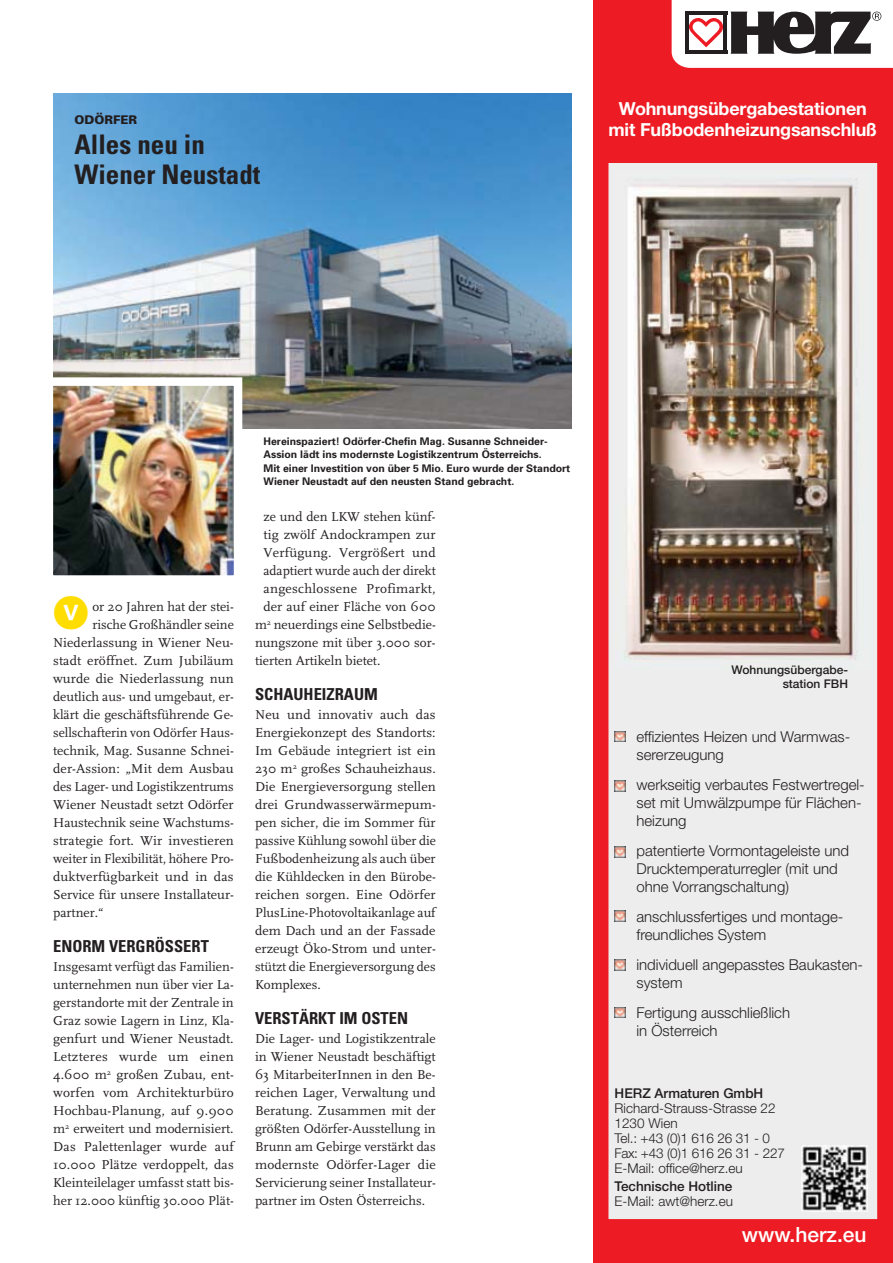
<style>
.page{position:relative;width:893px;height:1263px;background:#fff}
.page>*{position:absolute;margin:0;border:0;box-sizing:border-box;transform-origin:0 0}
.t1{font:35.55px "Whitney Index Black Round Bd";color:#fd0}
.t2{font:700 condensed 27px/30px "Univers";color:#231f20}
.t3{font:500 21px "Helvetica Neue LT Std";color:#fff}
.t4{font:700 18px/21px "Helvetica Neue LT Std";letter-spacing:-.01em;color:#fff;text-align:center}
.t5{font:700 condensed 16.5px "Univers";color:#231f20}
.t6{font:300 15px/18px "Helvetica Neue LT Std";color:#231f20}
.t7{font:13.5px/18px "FF Scala";color:#231f20;text-align:justify}
.t8{font:300 13.5px/15px "Helvetica Neue LT Std";color:#231f20}
.t9{font:500 13.5px "Helvetica Neue LT Std";color:#231f20}
.t10{font:13.5px "FF Scala";letter-spacing:.02em;color:#231f20}
.t11{font:500 12px/14.4px "Helvetica Neue LT Std";color:#231f20;text-align:right}
.t12{font:900 12px "Univers";color:#231f20}
.t13{font:700 10.5px/13.5px "Univers";color:#231f20}
</style>
<div class="page">
<img style="left:53px;top:94px;width:519px;height:334px">
<img style="left:53px;top:373px;width:194px;height:203px">
<svg style="left:593px;top:0;width:300px;height:1243px;background:#ecbfc2"></svg>
<div style="left:597px;top:0;width:296px;height:162px;background:#ed1c24"></div>
<svg style="left:615px;top:731px;width:10px;height:11px"></svg>
<svg style="left:615px;top:846px;width:10px;height:11px"></svg>
<svg style="left:615px;top:780px;width:10px;height:11px"></svg>
<svg style="left:615px;top:960px;width:10px;height:10px"></svg>
<svg style="left:615px;top:1007px;width:10px;height:11px"></svg>
<svg style="left:615px;top:911px;width:10px;height:11px"></svg>
<svg style="left:672px;top:0;width:221px;height:68px;background:#b9b2b3"></svg>
<hr style="left:685px;top:13px;width:3px;height:39px;background:#231f20">
<hr style="left:724px;top:14px;width:3px;height:39px;background:#231f20">
<hr style="left:685px;top:12px;width:42px;height:3px;background:#231f20">
<hr style="left:685px;top:50px;width:42px;height:4px;background:#231f20">
<img style="left:801px;top:1145px;width:66px;height:67px">
<img style="left:616px;top:170px;width:256px;height:500px">
<p class="t12" style="left:74px;top:116px;width:64px">ODÖRFER</p>
<h2 class="t2" style="left:74px;top:133px;width:187px">Alles neu in<br>Wiener Neustadt</h2>
<h3 class="t4" style="left:608px;top:100px;width:270px">Wohnungsübergabestationen mit Fußbodenheizungsanschluß</h3>
<h1 class="t1" style="left:53px;top:596px;width:37px">V</h1>
<p class="t7" style="left:92px;top:599px;width:143px">or 20 Jahren hat der stei-</p>
<p class="t7" style="left:92px;top:617px;width:143px">rische Großhändler seine</p>
<p class="t7" style="left:53px;top:635px;width:182px">Niederlassung in Wiener Neu-</p>
<p class="t7" style="left:53px;top:653px;width:182px">stadt eröffnet. Zum Jubiläum</p>
<p class="t7" style="left:53px;top:671px;width:182px">wurde die Niederlassung nun</p>
<p class="t7" style="left:53px;top:689px;width:182px">deutlich aus- und umgebaut, er-</p>
<p class="t7" style="left:53px;top:707px;width:182px">klärt die geschäftsführende Ge-</p>
<p class="t7" style="left:53px;top:725px;width:182px">sellschafterin von Odörfer Haus-</p>
<p class="t7" style="left:53px;top:743px;width:182px">technik, Mag. Susanne Schnei-</p>
<p class="t7" style="left:53px;top:761px;width:182px">der-Assion: „Mit dem Ausbau</p>
<p class="t7" style="left:53px;top:779px;width:182px">des Lager- und Logistikzentrums</p>
<p class="t7" style="left:53px;top:797px;width:182px">Wiener Neustadt setzt Odörfer</p>
<p class="t7" style="left:53px;top:815px;width:182px">Haustechnik seine Wachstums-</p>
<p class="t7" style="left:53px;top:833px;width:182px">strategie fort. Wir investieren</p>
<p class="t7" style="left:53px;top:851px;width:182px">weiter in Flexibilität, höhere Pro-</p>
<p class="t7" style="left:53px;top:869px;width:182px">duktverfügbarkeit und in das</p>
<p class="t7" style="left:53px;top:887px;width:182px">Service für unsere Installateur-</p>
<p class="t7" style="left:53px;top:905px;width:52px">partner.“</p>
<p class="t5" style="left:53px;top:940px;width:157px">ENORM VERGRÖSSERT</p>
<p class="t7" style="left:53px;top:958px;width:182px">Insgesamt verfügt das Familien&shy;unternehmen nun über vier La&shy;gerstandorte mit der Zentrale in Graz sowie Lagern in Linz, Kla&shy;genfurt und Wiener Neustadt.<br>Letzteres wurde um einen 4.600 m<sup>2</sup> großen Zubau, ent&shy;worfen vom Architekturbüro Hochbau-Planung, auf 9.900 m<sup>2</sup> erweitert und modernisiert.<br>Das Palettenlager wurde auf 10.000 Plätze verdoppelt, das Kleinteilelager umfasst statt bis&shy;her 12.000 künftig 30.000 Plät-</p>
<p class="t13" style="left:264px;top:435px;width:308px">Hereinspaziert! Odörfer-Chefin Mag. Susanne Schneider-Assion lädt ins modernste Logistikzentrum Österreichs.<br>Mit einer Investition von über 5 Mio. Euro wurde der Standort Wiener Neustadt auf den neusten Stand gebracht.</p>
<p class="t7" style="left:264px;top:509px;width:174px">ze und den LKW stehen künf-</p>
<p class="t7" style="left:264px;top:527px;width:173px">tig zwölf Andockrampen zur</p>
<p class="t7" style="left:264px;top:545px;width:174px">Verfügung. Vergrößert und</p>
<p class="t7" style="left:264px;top:563px;width:174px">adaptiert wurde auch der direkt</p>
<p class="t10" style="left:264px;top:583px;width:174px">angeschlossene Profimarkt,</p>
<p class="t7" style="left:264px;top:599px;width:174px">der auf einer Fläche von 600</p>
<p class="t7" style="left:255px;top:617px;width:182px">m<sup>2</sup> neuerdings eine Selbstbedie-</p>
<p class="t7" style="left:255px;top:635px;width:182px">nungszone mit über 3.000 sor-</p>
<p class="t7" style="left:255px;top:653px;width:127px">tierten Artikeln bietet.</p>
<p class="t5" style="left:255px;top:688px;width:124px">SCHAUHEIZRAUM</p>
<p class="t7" style="left:255px;top:707px;width:182px">Neu und innovativ auch das Energiekonzept des Standorts:<br>Im Gebäude integriert ist ein 230 m<sup>2</sup> großes Schauheizhaus.<br>Die Energieversorgung stellen drei Grundwasserwärmepum&shy;pen sicher, die im Sommer für passive Kühlung sowohl über die Fußbodenheizung als auch über die Kühldecken in den Bürobe&shy;reichen sorgen. Eine Odörfer PlusLine-Photovoltaikanlage auf dem Dach und an der Fassade erzeugt Öko-Strom und unter&shy;stützt die Energieversorgung des Komplexes.</p>
<p class="t5" style="left:255px;top:1012px;width:155px">VERSTÄRKT IM OSTEN</p>
<p class="t7" style="left:255px;top:1030px;width:182px">Die Lager- und Logistikzentrale in Wiener Neustadt beschäftigt 63 MitarbeiterInnen in den Be&shy;reichen Lager, Verwaltung und Beratung. Zusammen mit der größten Odörfer-Ausstellung in Brunn am Gebirge verstärkt das modernste Odörfer-Lager die Servicierung seiner Installateur&shy;partner im Osten Österreichs.</p>
<p class="t11" style="left:731px;top:663px;width:118px">Wohnungsübergabe&shy;station FBH</p>
<p class="t6" style="left:636px;top:729px;width:215px">effizientes Heizen und Warmwas&shy;sererzeugung</p>
<p class="t6" style="left:636px;top:777px;width:230px">werkseitig verbautes Festwertregel&shy;set mit Umwälzpumpe für Flächen&shy;heizung</p>
<p class="t6" style="left:636px;top:843px;width:214px">patentierte Vormontageleiste und<br>Drucktemperaturregler (mit und ohne Vorrangschaltung)</p>
<p class="t6" style="left:636px;top:909px;width:208px">anschlussfertiges und montage&shy;freundliches System</p>
<p class="t6" style="left:636px;top:957px;width:228px">individuell angepasstes Baukasten&shy;system</p>
<p class="t6" style="left:636px;top:1005px;width:155px">Fertigung ausschließlich in Österreich</p>
<p class="t9" style="left:615px;top:1085px;width:150px">HERZ Armaturen GmbH</p>
<p class="t8" style="left:615px;top:1102px;width:172px">Richard-Strauss-Strasse 22<br>1230 Wien<br>Tel.: +43 (0)1 616 26 31 - 0<br>Fax: +43 (0)1 616 26 31 - 227<br>E-Mail: office@herz.eu</p>
<p class="t9" style="left:615px;top:1178px;width:119px">Technische Hotline</p>
<p class="t8" style="left:615px;top:1195px;width:120px">E-Mail: awt@herz.eu</p>
<h3 class="t3" style="left:742px;top:1223px;width:126px">www.herz.eu</h3>
</div>
